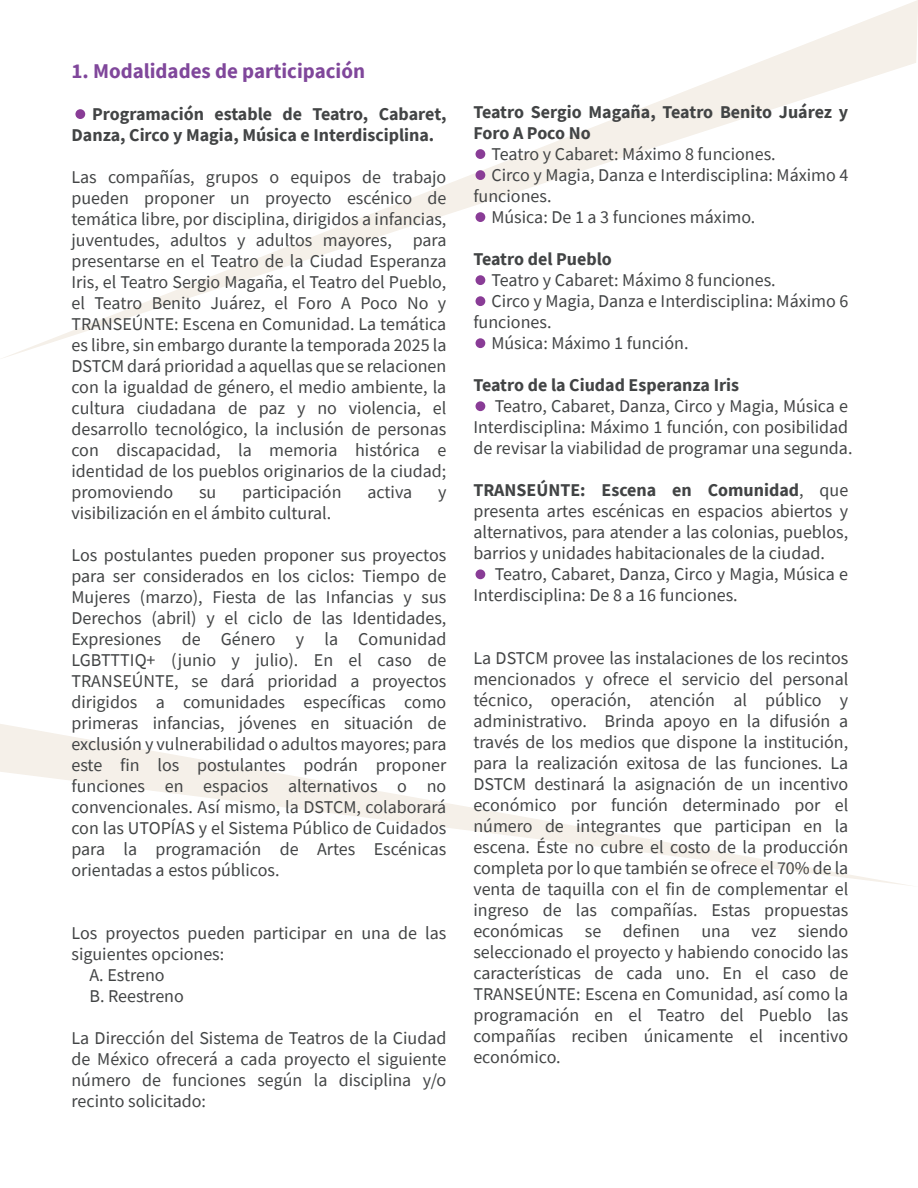
<style>
.page{position:relative;width:918px;height:1188px;background:#fff}
.page>*{position:absolute;margin:0;border:0;box-sizing:border-box;transform-origin:0 0}
.t1{font:700 21px "Source Sans Pro";color:#80479b}
.t2{font:18px/21px "Source Sans Pro";color:#424445;text-align:justify}
.t3{font:700 18px/21px "Source Sans Pro";color:#424445}
.s1{font-weight:700}
</style>
<div class="page">
<svg style="left:0;top:724px;width:911px;height:162px"></svg>
<svg style="left:4px;top:0;width:914px;height:358px"></svg>
<div style="left:75px;top:109px;width:10px;height:10px;background:#893c96;border-radius:50%"></div>
<div style="left:476px;top:149px;width:9px;height:10px;background:#893c96;border-radius:50%"></div>
<div style="left:476px;top:170px;width:9px;height:10px;background:#893c96;border-radius:50%"></div>
<div style="left:476px;top:212px;width:9px;height:10px;background:#893c96;border-radius:50%"></div>
<div style="left:476px;top:275px;width:9px;height:10px;background:#893c96;border-radius:50%"></div>
<div style="left:476px;top:296px;width:9px;height:10px;background:#893c96;border-radius:50%"></div>
<div style="left:476px;top:338px;width:9px;height:10px;background:#893c96;border-radius:50%"></div>
<div style="left:476px;top:401px;width:9px;height:10px;background:#893c96;border-radius:50%"></div>
<div style="left:476px;top:569px;width:9px;height:10px;background:#893c96;border-radius:50%"></div>
<p class="t1" style="left:71px;top:57px;width:295px">1. Modalidades de participación</p>
<p class="t3" style="left:71px;top:103px;width:376px;text-indent:21px">Programación estable de Teatro, Cabaret,<br>Danza, Circo y Magia, Música e Interdisciplina.</p>
<p class="t2" style="left:71px;top:166px;width:376px">Las compañías, grupos o equipos de trabajo pueden proponer un proyecto escénico de temática libre, por disciplina, dirigidos a infancias, juventudes, adultos y adultos mayores, para presentarse en el Teatro de la Ciudad Esperanza Iris, el Teatro Sergio Magaña, el Teatro del Pueblo, el Teatro Benito Juárez, el Foro A Poco No y TRANSEÚNTE: Escena en Comunidad. La temática es libre, sin embargo durante la temporada 2025 la DSTCM dará prioridad a aquellas que se relacionen con la igualdad de género, el medio ambiente, la cultura ciudadana de paz y no violencia, el desarrollo tecnológico, la inclusión de personas con discapacidad, la memoria histórica e identidad de los pueblos originarios de la ciudad; promoviendo</p>
<p class="t2" style="left:199px;top:481px;width:19px">su</p>
<p class="t2" style="left:242px;top:481px;width:101px">participación</p>
<p class="t2" style="left:367px;top:481px;width:46px">activa</p>
<p class="t2" style="left:438px;top:481px;width:10px">y</p>
<p class="t2" style="left:71px;top:502px;width:261px">visibilización en el ámbito cultural.</p>
<p class="t2" style="left:71px;top:544px;width:376px">Los postulantes pueden proponer sus proyectos para ser considerados en los ciclos: Tiempo de Mujeres (marzo), Fiesta de las Infancias y sus Derechos (abril) y el ciclo de las Identidades, Expresiones de Género y la Comunidad LGBTTTIQ+ (junio y julio). En el caso de TRANSEÚNTE, se dará prioridad a proyectos dirigidos a comunidades específicas como primeras infancias, jóvenes en situación de exclusión y vulnerabilidad o adultos mayores; para este fin los postulantes podrán proponer funciones en espacios alternativos o no convencionales. Así mismo, la DSTCM, colaborará con las UTOPÍAS y el Sistema Público de Cuidados para la programación de Artes Escénicas orientadas a estos públicos.</p>
<p class="t2" style="left:71px;top:922px;width:376px">Los proyectos pueden participar en una de las</p>
<p class="t2" style="left:71px;top:943px;width:154px">siguientes opciones:</p>
<p class="t2" style="left:89px;top:964px;width:77px">A. Estreno</p>
<p class="t2" style="left:89px;top:985px;width:96px">B. Reestreno</p>
<p class="t2" style="left:71px;top:1027px;width:376px">La Dirección del Sistema de Teatros de la Ciudad de México ofrecerá a cada proyecto el siguiente número de funciones según la disciplina y/o recinto solicitado:</p>
<p class="t3" style="left:473px;top:101px;width:376px">Teatro Sergio Magaña, Teatro Benito Juárez y<br>Foro A Poco No</p>
<p class="t2" style="left:491px;top:143px;width:286px">Teatro y Cabaret: Máximo 8 funciones.</p>
<p class="t2" style="left:491px;top:164px;width:359px">Circo y Magia, Danza e Interdisciplina: Máximo 4</p>
<p class="t2" style="left:473px;top:185px;width:80px">funciones.</p>
<p class="t2" style="left:491px;top:206px;width:266px">Música: De 1 a 3 funciones máximo.</p>
<p class="t3" style="left:473px;top:248px;width:140px">Teatro del Pueblo</p>
<p class="t2" style="left:491px;top:269px;width:286px">Teatro y Cabaret: Máximo 8 funciones.</p>
<p class="t2" style="left:491px;top:290px;width:359px">Circo y Magia, Danza e Interdisciplina: Máximo 6</p>
<p class="t2" style="left:473px;top:311px;width:80px">funciones.</p>
<p class="t2" style="left:491px;top:332px;width:199px">Música: Máximo 1 función.</p>
<p class="t3" style="left:473px;top:374px;width:267px">Teatro de la Ciudad Esperanza Iris</p>
<p class="t2" style="left:473px;top:395px;width:381px;text-align:left;text-indent:21px">Teatro, Cabaret, Danza, Circo y Magia, Música e<br>Interdisciplina: Máximo 1 función, con posibilidad de revisar la viabilidad de programar una segunda.</p>
<p class="t2" style="left:473px;top:479px;width:376px"><span class="s1">TRANSEÚNTE: Escena en Comunidad</span>, que presenta artes escénicas en espacios abiertos y alternativos, para atender a las colonias, pueblos, barrios y unidades habitacionales de la ciudad.</p>
<p class="t2" style="left:473px;top:564px;width:376px;text-indent:21px">Teatro, Cabaret, Danza, Circo y Magia, Música e<br>Interdisciplina: De 8 a 16 funciones.</p>
<p class="t2" style="left:473px;top:648px;width:376px">La DSTCM provee las instalaciones de los recintos mencionados y ofrece el servicio del personal técnico, operación, atención al público y administrativo. Brinda apoyo en la difusión a través de los medios que dispone la institución, para la realización exitosa de las funciones. La DSTCM destinará la asignación de un incentivo económico por función determinado por el número de integrantes que participan en la escena. Éste no cubre el costo de la producción completa por lo que también se ofrece el 70% de la venta de taquilla con el fin de complementar el ingreso de las compañías. Estas propuestas económicas se definen una vez siendo seleccionado el proyecto y habiendo conocido las características de cada uno. En el caso de TRANSEÚNTE: Escena en Comunidad, así como la programación en el Teatro del Pueblo las compañías reciben únicamente el incentivo económico.</p>
</div>
